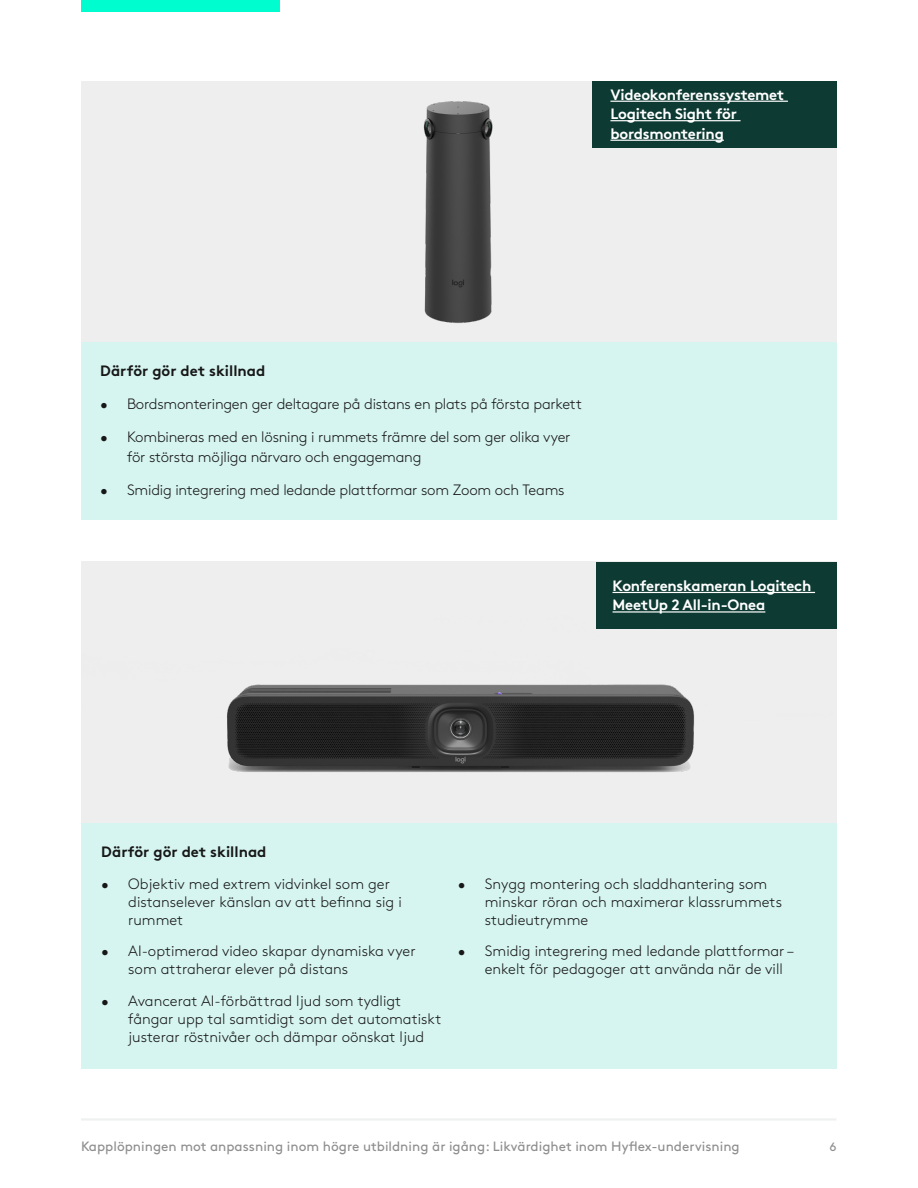
<style>
.page{position:relative;width:918px;height:1188px;background:#fff}
.page>*{position:absolute;margin:0;border:0;box-sizing:border-box;transform-origin:0 0}
.t1{font:300 15px/18px "Brown Pro";color:#171717}
.Body_copy_2{font:700 15px/19.5px "Brown Pro";letter-spacing:-.015em;color:#fff}
.t2{font:700 15px "Brown Pro";color:#171717}
.t3{font:13.5px "Brown";color:#8e8e8f}
.t4{font:12px "Brown";color:#8e8e8f}
</style>
<div class="page">
<hr style="left:81px;top:1118px;width:755px;height:3px;background:#eff0f0">
<div style="left:81px;top:0;width:199px;height:12px;background:#00fdcf"></div>
<div style="left:81px;top:81px;width:756px;height:261px;background:#eee"></div>
<div style="left:81px;top:342px;width:756px;height:178px;background:#d6f5f0"></div>
<div style="left:593px;top:81px;width:244px;height:67px;background:#0d3a32"></div>
<hr style="left:610px;top:101px;width:178px;height:1px;background:#fff">
<hr style="left:610px;top:120px;width:131px;height:1px;background:#fff">
<hr style="left:610px;top:140px;width:114px;height:1px;background:#fff">
<img style="left:423px;top:81px;width:259px;height:242px">
<div style="left:81px;top:823px;width:756px;height:245px;background:#d6f5f0"></div>
<img style="left:81px;top:562px;width:756px;height:261px">
<p class="Body_copy_2" style="left:610px;top:83px;width:175px">Videokonferenssystemet<br>Logitech Sight för bordsmontering</p>
<p class="t2" style="left:100px;top:359px;width:167px">Därför gör det skillnad</p>
<p class="t1" style="left:100px;top:394px;width:484px">• Bordsmonteringen ger deltagare på distans en plats på första parkett</p>
<p class="t1" style="left:127px;top:426px;width:445px;line-height:19.5px;text-indent:-27px">• Kombineras med en lösning i rummets främre del som ger olika vyer för största möjliga närvaro och engagemang</p>
<p class="t1" style="left:100px;top:480px;width:466px">• Smidig integrering med ledande plattformar som Zoom och Teams</p>
<p class="Body_copy_2" style="left:613px;top:574px;width:200px">Konferenskameran Logitech<br>MeetUp 2 All-in-Onea</p>
<p class="t2" style="left:101px;top:840px;width:167px">Därför gör det skillnad</p>
<p class="t1" style="left:128px;top:873px;width:275px;text-indent:-27px">• Objektiv med extrem vidvinkel som ger distanselever känslan av att befinna sig i rummet</p>
<p class="t1" style="left:128px;top:941px;width:289px;text-indent:-27px">• AI-optimerad video skapar dynamiska vyer som attraherar elever på distans</p>
<p class="t1" style="left:128px;top:990px;width:315px;text-indent:-27px">• Avancerat AI-förbättrad ljud som tydligt fångar upp tal samtidigt som det automatiskt justerar röstnivåer och dämpar oönskat ljud</p>
<p class="t1" style="left:485px;top:873px;width:299px;text-indent:-27px">• Snygg montering och sladdhantering som minskar röran och maximerar klassrummets studieutrymme</p>
<p class="t1" style="left:485px;top:941px;width:310px;text-indent:-27px">• Smidig integrering med ledande plattformar – enkelt för pedagoger att använda när de vill</p>
<p class="t3" style="left:81px;top:1136px;width:660px">Kapplöpningen mot anpassning inom högre utbildning är igång: Likvärdighet inom Hyflex-undervisning</p>
<p class="t4" style="left:829px;top:1137px;width:9px">6</p>
</div>
